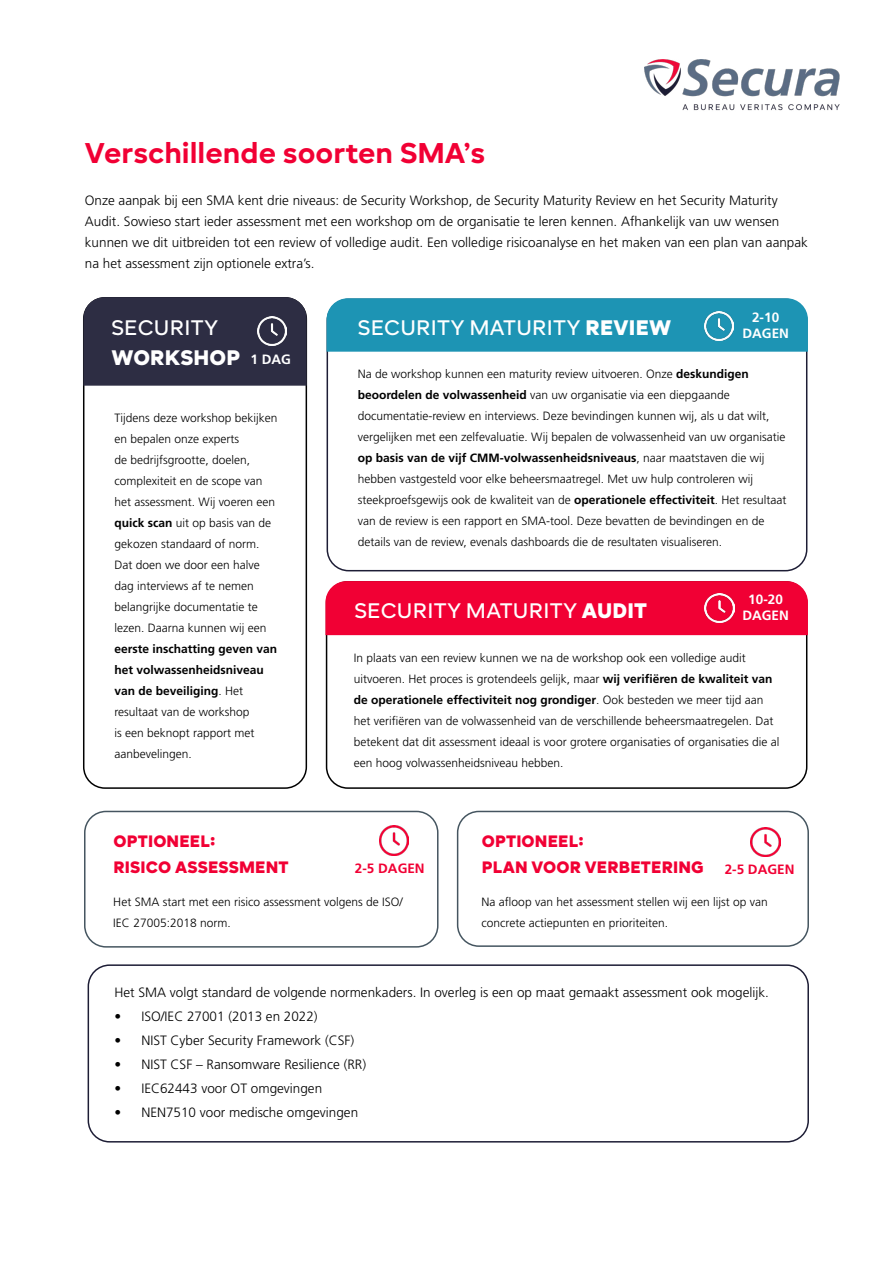
<style>
.page{position:relative;width:893px;height:1263px;background:#fff}
.page>*{position:absolute;margin:0;border:0;box-sizing:border-box;transform-origin:0 0}
.t1{font:700 28.5px "BR Candor";color:#f10034}
.t2{font:500 21px "BR Candor";letter-spacing:.01em;color:#fff}
.t3{font:900 21px "BR Candor";letter-spacing:.01em;color:#fff}
.t4{font:900 16.5px/25.5px "BR Candor";letter-spacing:.01em;color:#f10034}
.t5{font:300 13.5px/21px "Frutiger LT Std";color:#000}
.t6{font:700 13.5px/16.2px "Frutiger LT Std";color:#fff;text-align:center}
.t7{font:700 13.5px "Frutiger LT Std";color:#f10034}
.t8{font:300 12px/21px "Frutiger LT Std";color:#000}
.t9{font:300 12px/21px "Frutiger LT Std";color:#000101}
.t10{font:700 12px/21px "Frutiger LT Std";color:#000}
.s1{font-weight:900}
.s2{font-weight:700}
.s3{font-weight:300}
</style>
<div class="page">
<div style="left:326px;top:581px;width:481px;height:208px;border:2px solid #000;border-radius:21px"></div>
<div style="left:83px;top:297px;width:224px;height:492px;border:2px solid #000;border-radius:21px"></div>
<div style="left:83px;top:297px;width:224px;height:89px;background:#2d2d43"></div>
<div style="left:325px;top:581px;width:483px;height:54px;background:#f10034"></div>
<div style="left:327px;top:298px;width:481px;height:54px;background:#1d94b4"></div>
<img style="left:644px;top:59px;width:195px;height:52px">
<div style="left:457px;top:811px;width:352px;height:136px;border:2px solid #455560;border-radius:21px"></div>
<div style="left:84px;top:811px;width:354px;height:136px;border:2px solid #455560;border-radius:21px"></div>
<div style="left:88px;top:964px;width:721px;height:178px;border:2px solid #1d1d35;border-radius:21px"></div>
<img style="left:258px;top:316px;width:29px;height:30px">
<img style="left:705px;top:593px;width:29px;height:29px">
<img style="left:704px;top:311px;width:30px;height:30px">
<img style="left:380px;top:826px;width:29px;height:29px">
<img style="left:751px;top:827px;width:29px;height:29px">
<h1 class="t1" style="left:85px;top:135px;width:402px">Verschillende soorten SMA’s</h1>
<p class="t5" style="left:85px;top:190px;width:724px">Onze aanpak bij een SMA kent drie niveaus: de Security Workshop, de Security Maturity Review en het Security Maturity Audit. Sowieso start ieder assessment met een workshop om de organisatie te leren kennen. Afhankelijk van uw wensen kunnen we dit uitbreiden tot een review of volledige audit. Een volledige risicoanalyse en het maken van een plan van aanpak na het assessment zijn optionele extra’s.</p>
<h2 class="t2" style="left:111px;top:315px;width:108px">SECURITY</h2>
<h2 class="t3" style="left:111px;top:345px;width:130px">WORKSHOP</h2>
<p class="t6" style="left:251px;top:352px;width:42px">1 DAG</p>
<h2 class="t2" style="left:358px;top:315px;width:315px">SECURITY MATURITY <span class="s1">REVIEW</span></h2>
<p class="t6" style="left:742px;top:309px;width:48px">2-10<br>DAGEN</p>
<p class="t8" style="left:358px;top:363px;width:430px">Na de workshop kunnen een maturity review uitvoeren. Onze <span class="s2">deskundigen beoordelen de volwassenheid</span> van uw organisatie via een diepgaande documentatie-review en interviews. Deze bevindingen kunnen wij, als u dat wilt, vergelijken met een zelfevaluatie. Wij bepalen de volwassenheid van uw organisatie <span class="s2">op basis van de vijf CMM-volwassenheidsniveaus</span>, naar maatstaven die wij hebben vastgesteld voor elke beheersmaatregel. Met uw hulp controleren wij steekproefsgewijs ook de kwaliteit van de <span class="s2">operationele effectiviteit</span>. Het resultaat van de review is een rapport en SMA-tool. Deze bevatten de bevindingen en de details van de review, evenals dashboards die de resultaten visualiseren.</p>
<p class="t8" style="left:114px;top:408px;width:164px">Tijdens deze workshop bekijken en bepalen onze experts<br>de bedrijfsgrootte, doelen, complexiteit en de scope van het assessment. Wij voeren een <span class="s2">quick scan</span> uit op basis van de gekozen standaard of norm.<br>Dat doen we door een halve dag interviews af te nemen belangrijke documentatie te lezen. Daarna kunnen wij een</p>
<p class="t10" style="left:114px;top:639px;width:164px">eerste inschatting geven van het volwassenheidsniveau van de beveiliging<span class="s3">. Het resultaat van de workshop<br>is een beknopt rapport met aanbevelingen.</span></p>
<p class="t8" style="left:354px;top:647px;width:427px">In plaats van een review kunnen we na de workshop ook een volledige audit uitvoeren. Het proces is grotendeels gelijk, maar <span class="s2">wij verifiëren de kwaliteit van de operationele effectiviteit nog grondiger</span>. Ook besteden we meer tijd aan het verifiëren van de volwassenheid van de verschillende beheersmaatregelen. Dat betekent dat dit assessment ideaal is voor grotere organisaties of organisaties die al een hoog volwassenheidsniveau hebben.</p>
<p class="t6" style="left:742px;top:591px;width:48px">10-20<br>DAGEN</p>
<h2 class="t2" style="left:354px;top:598px;width:294px">SECURITY MATURITY <span class="s1">AUDIT</span></h2>
<h3 class="t4" style="left:482px;top:829px;width:224px">OPTIONEEL:<br>PLAN VOOR VERBETERING</h3>
<h3 class="t4" style="left:113px;top:829px;width:177px">OPTIONEEL:<br>RISICO ASSESSMENT</h3>
<p class="t9" style="left:113px;top:891px;width:291px">Het SMA start met een risico assessment volgens de ISO/<br>IEC 27005:2018 norm.</p>
<p class="t9" style="left:482px;top:891px;width:288px">Na afloop van het assessment stellen wij een lijst op van concrete actiepunten en prioriteiten.</p>
<p class="t7" style="left:355px;top:860px;width:71px">2-5 DAGEN</p>
<p class="t7" style="left:725px;top:861px;width:71px">2-5 DAGEN</p>
<p class="t5" style="left:114px;top:982px;width:656px">Het SMA volgt standard de volgende normenkaders. In overleg is een op maat gemaakt assessment ook mogelijk.</p>
<p class="t5" style="left:114px;top:1006px;width:205px">• ISO/IEC 27001 (2013 en 2022)</p>
<p class="t5" style="left:114px;top:1030px;width:241px">• NIST Cyber Security Framework (CSF)</p>
<p class="t5" style="left:114px;top:1054px;width:253px">• NIST CSF – Ransomware Resilience (RR)</p>
<p class="t5" style="left:114px;top:1078px;width:209px">• IEC62443 voor OT omgevingen</p>
<p class="t5" style="left:114px;top:1102px;width:245px">• NEN7510 voor medische omgevingen</p>
</div>
